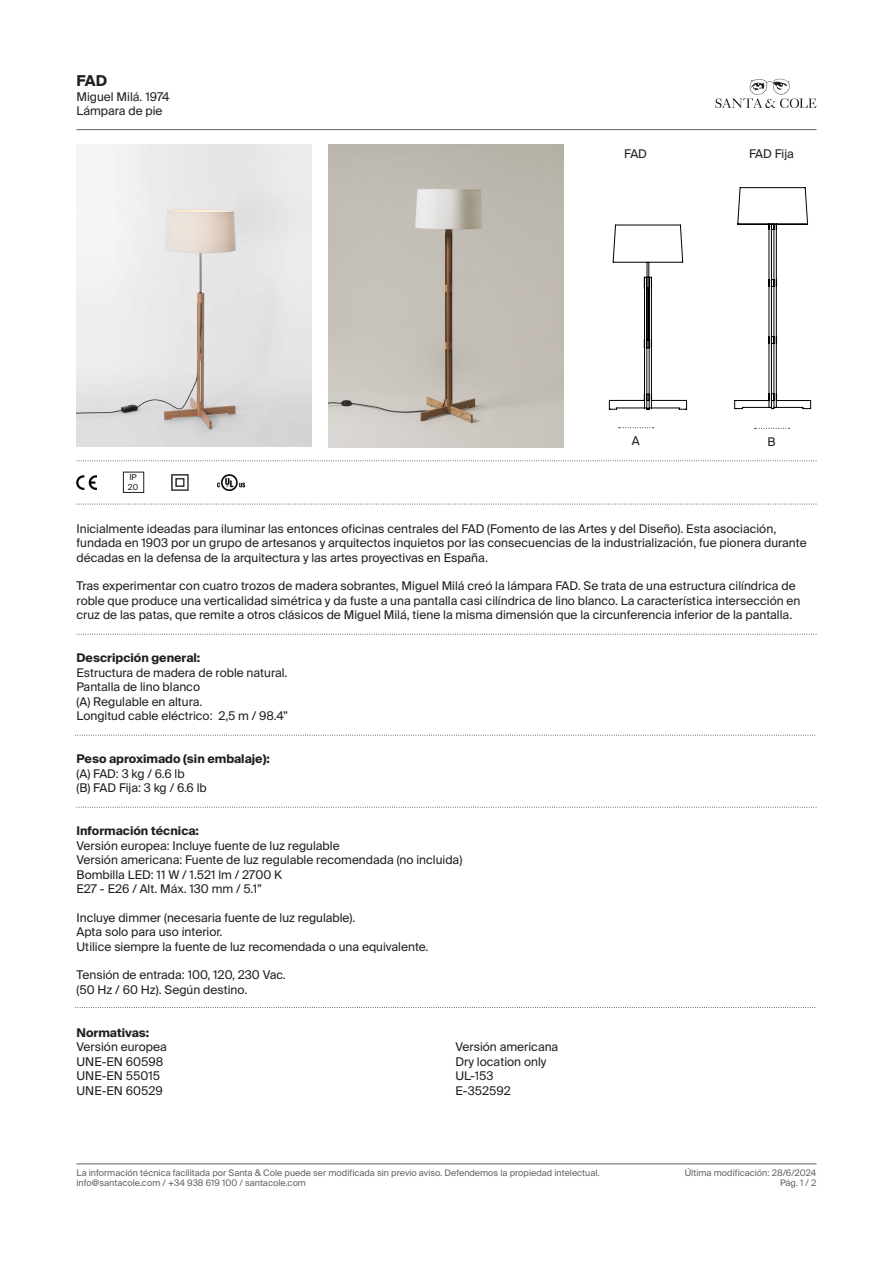
<style>
.page{position:relative;width:893px;height:1263px;background:#fff}
.page>*{position:absolute;margin:0;border:0;box-sizing:border-box;transform-origin:0 0}
.t1{font:700 15px "Suisse Intl";color:#231f20}
.t2{font:12px/14.4px "Suisse Intl";color:#231f20}
.t3{font:700 12px "Suisse Intl";color:#231f20}
.t4{font:9px "Suisse Intl";color:#636366}
.t5{font:8.25px "Suisse Intl";color:#231f20}
.s1{font-weight:700}
</style>
<div class="page">
<svg style="left:715px;top:79px;width:101px;height:29px"></svg>
<hr style="left:77px;top:129px;width:739px;height:1px;background:#636366">
<hr style="left:77px;top:1163px;width:739px;height:1px;background:#636366">
<svg style="left:77px;top:460px;width:740px;height:1px"></svg>
<svg style="left:77px;top:504px;width:740px;height:1px"></svg>
<svg style="left:77px;top:807px;width:740px;height:1px"></svg>
<svg style="left:77px;top:735px;width:739px;height:1px"></svg>
<svg style="left:77px;top:634px;width:740px;height:1px"></svg>
<img style="left:77px;top:475px;width:19px;height:14px">
<img style="left:218px;top:474px;width:26px;height:16px">
<div style="left:123px;top:472px;width:21px;height:20px;border:1px solid #231f20"></div>
<img style="left:172px;top:474px;width:17px;height:17px">
<svg style="left:619px;top:427px;width:35px;height:1px"></svg>
<svg style="left:754px;top:428px;width:35px;height:1px"></svg>
<svg style="left:734px;top:187px;width:77px;height:222px"></svg>
<svg style="left:609px;top:225px;width:78px;height:185px"></svg>
<svg style="left:76px;top:1007px;width:740px;height:1px"></svg>
<img style="left:329px;top:145px;width:235px;height:302px">
<img style="left:77px;top:144px;width:234px;height:302px">
<p class="t1" style="left:77px;top:72px;width:32px">FAD</p>
<p class="t2" style="left:77px;top:89px;width:95px">Miguel Milá. 1974<br>Lámpara de pie</p>
<p class="t5" style="left:129px;top:473px;width:9px">IP</p>
<p class="t5" style="left:128px;top:483px;width:12px">20</p>
<p class="t2" style="left:624px;top:147px;width:24px">FAD</p>
<p class="t2" style="left:749px;top:147px;width:46px">FAD Fija</p>
<p class="t2" style="left:632px;top:434px;width:9px">A</p>
<p class="t2" style="left:767px;top:434px;width:10px">B</p>
<p class="t2" style="left:77px;top:521px;width:732px">Inicialmente ideadas para iluminar las entonces oficinas centrales del FAD (Fomento de las Artes y del Diseño). Esta asociación, fundada en 1903 por un grupo de artesanos y arquitectos inquietos por las consecuencias de la industrialización, fue pionera durante décadas en la defensa de la arquitectura y las artes proyectivas en España.</p>
<p class="t2" style="left:77px;top:579px;width:725px">Tras experimentar con cuatro trozos de madera sobrantes, Miguel Milá creó la lámpara FAD. Se trata de una estructura cilíndrica de roble que produce una verticalidad simétrica y da fuste a una pantalla casi cilíndrica de lino blanco. La característica intersección en cruz de las patas, que remite a otros clásicos de Miguel Milá, tiene la misma dimensión que la circunferencia inferior de la pantalla.</p>
<p class="t2" style="left:77px;top:651px;width:212px"><span class="s1">Descripción general:<br></span>Estructura de madera de roble natural.</p>
<p class="t2" style="left:77px;top:680px;width:125px">Pantalla de lino blanco</p>
<p class="t2" style="left:77px;top:694px;width:127px">(A) Regulable en altura.</p>
<p class="t2" style="left:77px;top:709px;width:213px">Longitud cable eléctrico: 2,5 m / 98.4”</p>
<p class="t3" style="left:77px;top:752px;width:195px">Peso aproximado (sin embalaje):</p>
<p class="t2" style="left:77px;top:766px;width:110px">(A) FAD: 3 kg / 6.6 lb</p>
<p class="t2" style="left:77px;top:781px;width:132px">(B) FAD Fija: 3 kg / 6.6 lb</p>
<p class="t2" style="left:77px;top:824px;width:265px"><span class="s1">Información técnica:<br></span>Versión europea: Incluye fuente de luz regulable</p>
<p class="t2" style="left:77px;top:853px;width:387px">Versión americana: Fuente de luz regulable recomendada (no incluida)</p>
<p class="t2" style="left:77px;top:867px;width:207px">Bombilla LED: 11 W / 1.521 lm / 2700 K</p>
<p class="t2" style="left:77px;top:881px;width:187px">E27 - E26 / Alt. Máx. 130 mm / 5.1”</p>
<p class="t2" style="left:77px;top:910px;width:280px">Incluye dimmer (necesaria fuente de luz regulable).</p>
<p class="t2" style="left:77px;top:925px;width:147px">Apta solo para uso interior.</p>
<p class="t2" style="left:77px;top:939px;width:354px">Utilice siempre la fuente de luz recomendada o una equivalente.</p>
<p class="t2" style="left:77px;top:968px;width:211px">Tensión de entrada: 100, 120, 230 Vac. (50 Hz / 60 Hz). Según destino.</p>
<p class="t2" style="left:77px;top:1025px;width:92px"><span class="s1">Normativas:<br></span>Versión europea<br>UNE-EN 60598</p>
<p class="t2" style="left:77px;top:1069px;width:85px">UNE-EN 55015</p>
<p class="t2" style="left:77px;top:1083px;width:88px">UNE-EN 60529</p>
<p class="t2" style="left:455px;top:1040px;width:104px">Versión americana</p>
<p class="t2" style="left:455px;top:1054px;width:92px">Dry location only</p>
<p class="t2" style="left:455px;top:1069px;width:40px">UL-153</p>
<p class="t2" style="left:455px;top:1083px;width:57px">E-352592</p>
<p class="t4" style="left:77px;top:1167px;width:525px">La información técnica facilitada por Santa &amp; Cole puede ser modificada sin previo aviso. Defendemos la propiedad intelectual.</p>
<p class="t4" style="left:685px;top:1167px;width:133px">Última modificación: 28/6/2024</p>
<p class="t4" style="left:77px;top:1178px;width:231px">info@santacole.com / +34 938 619 100 / santacole.com</p>
<p class="t4" style="left:780px;top:1178px;width:38px">Pág. 1 / 2</p>
</div>
